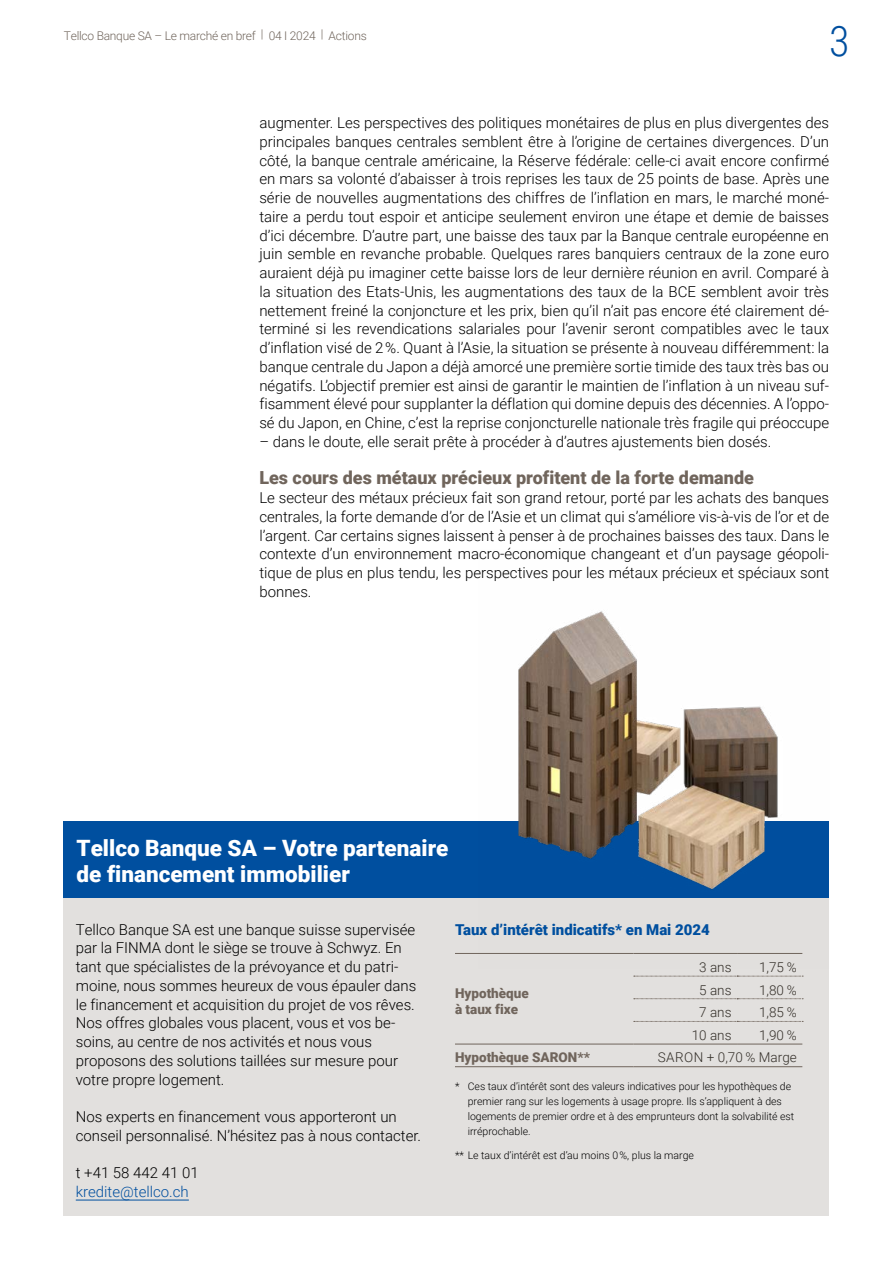
<style>
.page{position:relative;width:893px;height:1263px;background:#fff}
.page>*{position:absolute;margin:0;border:0;box-sizing:border-box;transform-origin:0 0}
.t1{font:300 42px "Roboto Condensed";color:#004f9f}
.t2{font:900 22.5px/25.5px "Roboto";color:#fff}
.t3{font:900 18px "Roboto";color:#70655c}
.t4{font:300 15px/18.8px "Roboto";color:#000;text-align:justify}
.t5{font:900 15px "Roboto";color:#004f9f}
.t6{font:300 15px "Roboto";color:#004f9f}
.t7{font:300 13.5px "Roboto";color:#342f29}
.t8{font:900 13.5px/16.5px "Roboto";color:#70655c}
.t9{font:300 12px "Roboto";letter-spacing:-.02em;color:#70655c}
.t10{font:300 10.5px/15px "Roboto";color:#000}
</style>
<div class="page">
<div style="left:64px;top:872px;width:765px;height:344px;background:#e2e0de"></div>
<hr style="left:76px;top:1200px;width:113px;height:1px;background:#004f9f">
<div style="left:64px;top:822px;width:765px;height:76px;background:#004f9f"></div>
<img style="left:478px;top:611px;width:351px;height:343px">
<hr style="left:455px;top:953px;width:179px;height:1px;background:#70655c">
<hr style="left:455px;top:1066px;width:179px;height:1px;background:#70655c">
<hr style="left:455px;top:1044px;width:179px;height:1px;background:#70655c">
<svg style="left:634px;top:976px;width:169px;height:1px"></svg>
<svg style="left:634px;top:998px;width:169px;height:1px"></svg>
<svg style="left:634px;top:1021px;width:169px;height:1px"></svg>
<hr style="left:634px;top:1066px;width:103px;height:1px;background:#70655c">
<hr style="left:737px;top:1066px;width:65px;height:1px;background:#70655c">
<hr style="left:634px;top:1044px;width:103px;height:1px;background:#70655c">
<hr style="left:634px;top:953px;width:103px;height:1px;background:#70655c">
<hr style="left:737px;top:953px;width:65px;height:1px;background:#70655c">
<hr style="left:737px;top:1044px;width:65px;height:1px;background:#70655c">
<p class="t9" style="left:64px;top:27px;width:304px">Tellco Banque SA – Le marché en bref | 04 Ι 2024 | Actions</p>
<h1 class="t1" style="left:829px;top:11px;width:22px">3</h1>
<p class="t4" style="left:259px;top:113px;width:571px">augmenter. Les perspectives des politiques monétaires de plus en plus divergentes des principales banques centrales semblent être à l’origine de certaines divergences. D’un côté, la banque centrale américaine, la Réserve fédérale: celle-ci avait encore confirmé en mars sa volonté d’abaisser à trois reprises les taux de 25 points de base. Après une série de nouvelles augmentations des chiffres de l’inflation en mars, le marché moné&shy;taire a perdu tout espoir et anticipe seulement environ une étape et demie de baisses d’ici décembre. D’autre part, une baisse des taux par la Banque centrale européenne en juin semble en revanche probable. Quelques rares banquiers centraux de la zone euro auraient déjà pu imaginer cette baisse lors de leur dernière réunion en avril. Comparé à la situation des Etats-Unis, les augmentations des taux de la BCE semblent avoir très nettement freiné la conjoncture et les prix, bien qu’il n’ait pas encore été clairement dé&shy;terminé si les revendications salariales pour l’avenir seront compatibles avec le taux d’inflation visé de 2 %. Quant à l’Asie, la situation se présente à nouveau différemment: la banque centrale du Japon a déjà amorcé une première sortie timide des taux très bas ou négatifs. L’objectif premier est ainsi de garantir le maintien de l’inflation à un niveau suf&shy;fisamment élevé pour supplanter la déflation qui domine depuis des décennies. A l’oppo&shy;sé du Japon, en Chine, c’est la reprise conjoncturelle nationale très fragile qui préoccupe</p>
<p class="t4" style="left:259px;top:432px;width:513px">– dans le doute, elle serait prête à procéder à d’autres ajustements bien dosés.</p>
<p class="t3" style="left:259px;top:465px;width:496px">Les cours des métaux précieux profitent de la forte demande</p>
<p class="t4" style="left:259px;top:488px;width:571px">Le secteur des métaux précieux fait son grand retour, porté par les achats des banques centrales, la forte demande d’or de l’Asie et un climat qui s’améliore vis-à-vis de l’or et de l’argent. Car certains signes laissent à penser à de prochaines baisses des taux. Dans le contexte d’un environnement macro-économique changeant et d’un paysage géopoli&shy;tique de plus en plus tendu, les perspectives pour les métaux précieux et spéciaux sont bonnes.</p>
<h2 class="t2" style="left:77px;top:835px;width:373px">Tellco Banque SA – Votre partenaire de financement immobilier</h2>
<p class="t4" style="left:76px;top:919px;width:342px;text-align:left">Tellco Banque SA est une banque suisse supervisée par la FINMA dont le siège se trouve à Schwyz. En tant que spécialistes de la prévoyance et du patri&shy;moine, nous sommes heureux de vous épauler dans le financement et acquisition du projet de vos rêves.<br>Nos offres globales vous placent, vous et vos be&shy;soins, au centre de nos activités et nous vous proposons des solutions taillées sur mesure pour votre propre logement.</p>
<p class="t4" style="left:76px;top:1107px;width:347px">Nos experts en financement vous apporteront un conseil personnalisé. N’hésitez pas à nous contacter.</p>
<p class="t4" style="left:76px;top:1163px;width:124px">t +41 58 442 41 01</p>
<p class="t6" style="left:76px;top:1181px;width:115px">kredite@tellco.ch</p>
<p class="t5" style="left:455px;top:919px;width:256px">Taux d’intérêt indicatifs* en Mai 2024</p>
<p class="t8" style="left:455px;top:984px;width:75px">Hypothèque à taux fixe</p>
<p class="t7" style="left:699px;top:957px;width:34px">3 ans</p>
<p class="t7" style="left:759px;top:957px;width:39px">1,75 %</p>
<p class="t7" style="left:699px;top:980px;width:34px">5 ans</p>
<p class="t7" style="left:759px;top:980px;width:39px">1,80 %</p>
<p class="t7" style="left:699px;top:1003px;width:34px">7 ans</p>
<p class="t7" style="left:759px;top:1003px;width:39px">1,85 %</p>
<p class="t7" style="left:692px;top:1025px;width:41px">10 ans</p>
<p class="t7" style="left:759px;top:1025px;width:39px">1,90 %</p>
<p class="t8" style="left:455px;top:1049px;width:136px">Hypothèque SARON**</p>
<p class="t7" style="left:658px;top:1048px;width:140px">SARON + 0,70 % Marge</p>
<p class="t10" style="left:468px;top:1079px;width:328px;text-indent:-13px">* Ces taux d’intérêt sont des valeurs indicatives pour les hypothèques de premier rang sur les logements à usage propre. Ils s’appliquent à des logements de premier ordre et à des emprunteurs dont la solvabilité est irréprochable.</p>
<p class="t10" style="left:455px;top:1147px;width:240px">** Le taux d’intérêt est d’au moins 0 %, plus la marge</p>
</div>
